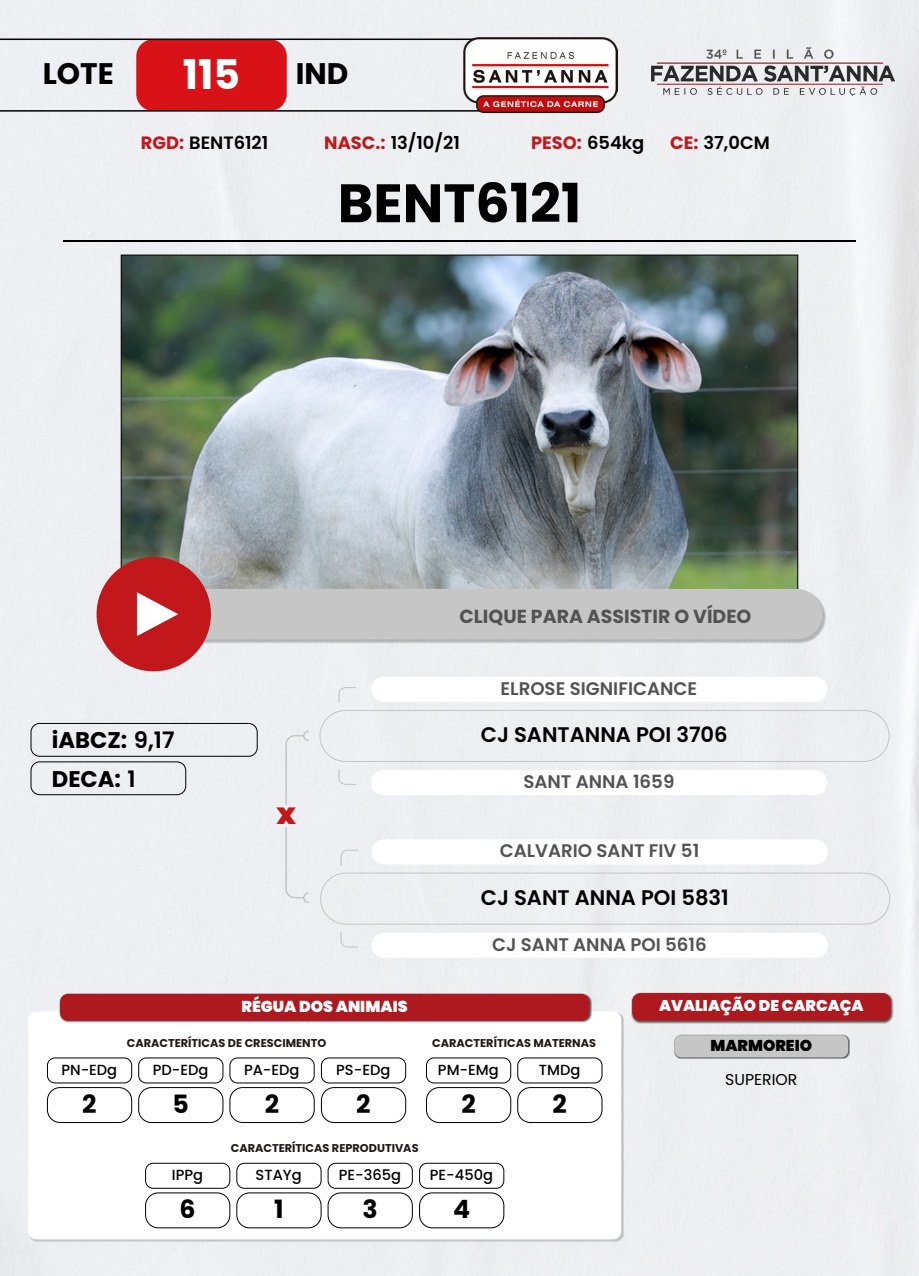
<style>
.page{position:relative;width:919px;height:1276px;background:#fff}
.page>*{position:absolute;margin:0;border:0;box-sizing:border-box;transform-origin:0 0}
.t1{font:700 54.06px "Poppins";color:#000}
.t2{font:700 40.8px "Poppins";color:#fff}
.t3{font:700 29.7px "Poppins";color:#000}
.t4{font:900 29.34px "Poppins";color:#c2181c}
.t5{font:700 25.2px "Poppins";color:#000}
.t6{font:700 22.65px/38.4px "Poppins";color:#000}
.t7{font:600 21.09px "Poppins";color:#000}
.t8{font:700 18.9px "Poppins";color:#535353}
.t9{font:600 18.21px "Poppins";color:#535353}
.t10{font:600 17.85px "Poppins";color:#000}
.t11{font:700 17.85px "Poppins";color:#c2181c}
.t12{font:900 15.81px "Poppins";color:#fff}
.t13{font:900 15.69px "Poppins";color:#000}
.t14{font:15.69px "Poppins";color:#000}
.t15{font:900 15.6px "Poppins";color:#fff}
.t16{font:500 14.64px "Poppins";color:#000}
.t17{font:700 11.31px "Poppins";color:#241814}
.s1{font-weight:700;color:#c2181c}
.s2{font-weight:600;color:#000}
.s3{font-weight:600}
</style>
<div class="page">
<div style="left:0;top:0;width:918px;height:1276px;background:#eeeff2"></div>
<img style="left:651px;top:47px;width:243px;height:49px">
<img style="left:123px;top:257px;width:672px;height:332px">
<svg style="left:0;top:39px;width:463px;height:73px"></svg>
<div style="left:31px;top:723px;width:226px;height:33px;border:1px solid #000;border-radius:9px"></div>
<div style="left:31px;top:761px;width:155px;height:34px;border:1px solid #000;border-radius:9px"></div>
<img style="left:463px;top:38px;width:154px;height:74px">
<div style="left:319px;top:710px;width:570px;height:52px;border:1px solid #c5c5c5;border-radius:26px"></div>
<div style="left:371px;top:770px;width:456px;height:25px;background:#fff;border-radius:12px"></div>
<div style="left:371px;top:677px;width:456px;height:25px;background:#fff;border-radius:12px"></div>
<div style="left:320px;top:872px;width:570px;height:52px;border:1px solid #c5c5c5;border-radius:26px"></div>
<div style="left:371px;top:932px;width:456px;height:25px;background:#fff;border-radius:12px"></div>
<div style="left:371px;top:839px;width:456px;height:25px;background:#fff;border-radius:12px"></div>
<svg style="left:285px;top:730px;width:23px;height:173px"></svg>
<svg style="left:340px;top:849px;width:18px;height:16px"></svg>
<svg style="left:340px;top:932px;width:18px;height:15px"></svg>
<svg style="left:338px;top:687px;width:18px;height:16px"></svg>
<svg style="left:338px;top:769px;width:18px;height:16px"></svg>
<div style="left:155px;top:590px;width:671px;height:53px;background:#000;opacity:.25"></div>
<div style="left:96px;top:557px;width:115px;height:114px;background:#c2181c;border-radius:50%"></div>
<svg style="left:137px;top:589px;width:685px;height:50px"></svg>
<div style="left:28px;top:1011px;width:593px;height:228px;background:#fff;border-radius:8px"></div>
<div style="left:59px;top:993px;width:532px;height:30px;background:#000;opacity:.64"></div>
<div style="left:60px;top:993px;width:529px;height:27px;background:#ad191f;border-radius:8px"></div>
<div style="left:631px;top:991px;width:262px;height:32px;background:#000;opacity:.64"></div>
<div style="left:632px;top:993px;width:258px;height:27px;background:#ad191f;border-radius:8px"></div>
<div style="left:673px;top:1034px;width:177px;height:25px;background:#000;opacity:.64"></div>
<div style="left:674px;top:1035px;width:174px;height:22px;background:#c6c6c6;border-radius:7px"></div>
<div style="left:47px;top:1057px;width:85px;height:26px;border:1px solid #000;border-radius:8px"></div>
<div style="left:47px;top:1087px;width:85px;height:35px;border:1px solid #000;border-radius:13px"></div>
<div style="left:138px;top:1057px;width:85px;height:26px;border:1px solid #000;border-radius:8px"></div>
<div style="left:138px;top:1087px;width:85px;height:35px;border:1px solid #000;border-radius:13px"></div>
<div style="left:229px;top:1057px;width:85px;height:26px;border:1px solid #000;border-radius:8px"></div>
<div style="left:321px;top:1057px;width:85px;height:26px;border:1px solid #000;border-radius:8px"></div>
<div style="left:230px;top:1087px;width:84px;height:35px;border:1px solid #000;border-radius:13px"></div>
<div style="left:321px;top:1087px;width:85px;height:35px;border:1px solid #000;border-radius:13px"></div>
<div style="left:426px;top:1057px;width:85px;height:26px;border:1px solid #000;border-radius:8px"></div>
<div style="left:426px;top:1087px;width:85px;height:35px;border:1px solid #000;border-radius:13px"></div>
<div style="left:517px;top:1057px;width:85px;height:26px;border:1px solid #000;border-radius:8px"></div>
<div style="left:517px;top:1087px;width:85px;height:35px;border:1px solid #000;border-radius:13px"></div>
<div style="left:145px;top:1162px;width:85px;height:26px;border:1px solid #000;border-radius:8px"></div>
<div style="left:145px;top:1192px;width:85px;height:36px;border:1px solid #000;border-radius:13px"></div>
<div style="left:236px;top:1162px;width:85px;height:26px;border:1px solid #000;border-radius:8px"></div>
<div style="left:237px;top:1192px;width:84px;height:36px;border:1px solid #000;border-radius:13px"></div>
<div style="left:327px;top:1162px;width:86px;height:26px;border:1px solid #000;border-radius:8px"></div>
<div style="left:419px;top:1162px;width:85px;height:26px;border:1px solid #000;border-radius:8px"></div>
<div style="left:328px;top:1192px;width:84px;height:36px;border:1px solid #000;border-radius:13px"></div>
<div style="left:419px;top:1192px;width:85px;height:36px;border:1px solid #000;border-radius:13px"></div>
<hr style="left:63px;top:240px;width:792px;height:1px;background:#000">
<h3 class="t3" style="left:43px;top:56px;width:73px">LOTE</h3>
<h2 class="t2" style="left:183px;top:51px;width:59px">115</h2>
<h3 class="t3" style="left:296px;top:56px;width:54px">IND</h3>
<h3 class="t10" style="left:141px;top:132px;width:129px"><span class="s1">RGD:</span> BENT6121</h3>
<h3 class="t10" style="left:324px;top:132px;width:137px"><span class="s1">NASC.:</span> 13/10/21</h3>
<h3 class="t11" style="left:531px;top:132px;width:115px">PESO: <span class="s2">654kg</span></h3>
<h3 class="t10" style="left:670px;top:132px;width:101px"><span class="s1">CE:</span> 37,0CM</h3>
<h1 class="t1" style="left:338px;top:172px;width:245px">BENT6121</h1>
<h3 class="t8" style="left:459px;top:605px;width:293px">CLIQUE PARA ASSISTIR O VÍDEO</h3>
<h3 class="t6" style="left:52px;top:721px;width:124px">iABCZ: <span class="s3">9,17<br></span>DECA: <span class="s3">1</span></h3>
<h3 class="t4" style="left:276px;top:797px;width:21px">x</h3>
<h3 class="t9" style="left:500px;top:678px;width:198px">ELROSE SIGNIFICANCE</h3>
<h3 class="t7" style="left:481px;top:722px;width:248px">CJ SANTANNA POI 3706</h3>
<h3 class="t9" style="left:523px;top:771px;width:152px">SANT ANNA 1659</h3>
<h3 class="t9" style="left:499px;top:840px;width:201px">CALVARIO SANT FIV 51</h3>
<h3 class="t7" style="left:481px;top:885px;width:249px">CJ SANT ANNA POI 5831</h3>
<h3 class="t9" style="left:492px;top:933px;width:216px">CJ SANT ANNA POI 5616</h3>
<p class="t16" style="left:61px;top:1061px;width:57px">PN-EDg</p>
<h3 class="t5" style="left:82px;top:1089px;width:16px">2</h3>
<h3 class="t12" style="left:241px;top:997px;width:168px">RÉGUA DOS ANIMAIS</h3>
<h3 class="t15" style="left:659px;top:996px;width:206px">AVALIAÇÃO DE CARCAÇA</h3>
<h3 class="t13" style="left:710px;top:1037px;width:103px">MARMOREIO</h3>
<h3 class="t14" style="left:725px;top:1070px;width:74px">SUPERIOR</h3>
<p class="t17" style="left:127px;top:1036px;width:201px">CARACTERÍTICAS DE CRESCIMENTO</p>
<p class="t17" style="left:432px;top:1036px;width:165px">CARACTERÍTICAS MATERNAS</p>
<p class="t16" style="left:244px;top:1061px;width:57px">PA-EDg</p>
<p class="t16" style="left:336px;top:1061px;width:56px">PS-EDg</p>
<h3 class="t5" style="left:265px;top:1089px;width:16px">2</h3>
<h3 class="t5" style="left:356px;top:1089px;width:16px">2</h3>
<p class="t16" style="left:153px;top:1061px;width:57px">PD-EDg</p>
<h3 class="t5" style="left:172px;top:1089px;width:18px">5</h3>
<p class="t16" style="left:438px;top:1061px;width:62px">PM-EMg</p>
<h3 class="t5" style="left:461px;top:1089px;width:16px">2</h3>
<p class="t16" style="left:539px;top:1061px;width:43px">TMDg</p>
<h3 class="t5" style="left:552px;top:1089px;width:16px">2</h3>
<p class="t16" style="left:172px;top:1166px;width:33px">IPPg</p>
<h3 class="t5" style="left:180px;top:1194px;width:18px">6</h3>
<p class="t17" style="left:231px;top:1141px;width:189px">CARACTERÍTICAS REPRODUTIVAS</p>
<p class="t16" style="left:255px;top:1166px;width:48px">STAYg</p>
<h3 class="t5" style="left:274px;top:1194px;width:11px">1</h3>
<p class="t16" style="left:339px;top:1166px;width:64px">PE-365g</p>
<p class="t16" style="left:430px;top:1166px;width:65px">PE-450g</p>
<h3 class="t5" style="left:362px;top:1194px;width:17px">3</h3>
<h3 class="t5" style="left:453px;top:1194px;width:19px">4</h3>
</div>
